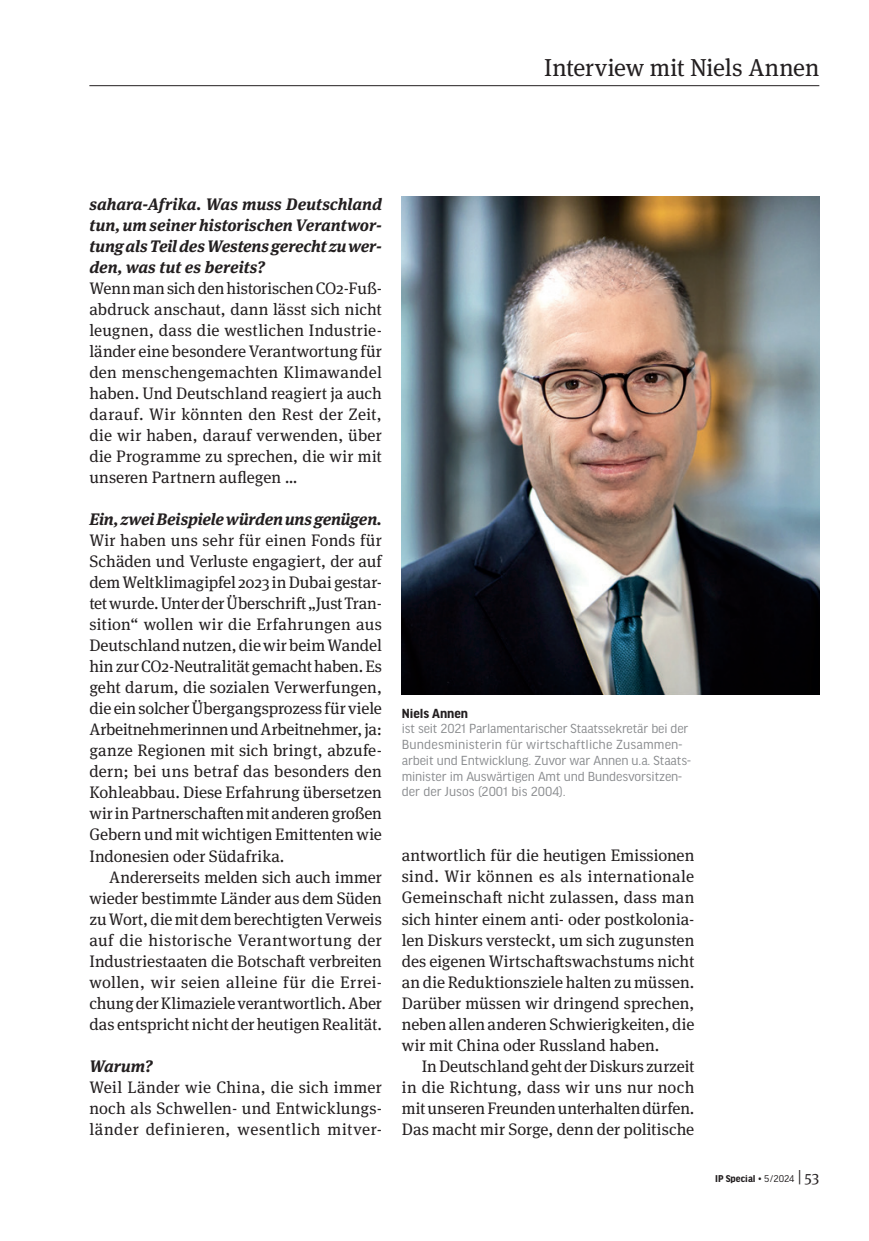
<style>
.page{position:relative;width:869px;height:1241px;background:#fff}
.page>*{position:absolute;margin:0;border:0;box-sizing:border-box;transform-origin:0 0}
.t1{font:24.5px "Meta Serif Pro";letter-spacing:-.005em;color:#231f20}
.t2{font:16.62px/21px "Meta Serif Pro";color:#231f20;text-align:justify}
.t3{font:italic 700 16.62px/21px "Meta Serif Pro";letter-spacing:-.01em;color:#231f20;text-align:justify}
.t4{font:14px/15.8px "Good Headline Pro";letter-spacing:-.01em;color:#8a8c8f}
.t5{font:700 14px "Good Headline Pro";color:#231f20}
.t6{font:700 10.5px "Good Headline Pro";color:#231f20}
.s1{font-weight:400}
.s2{font-family:"Meta Serif Pro";font-weight:400;font-size:15.75px}
</style>
<div class="page">
<hr style="left:89px;top:85px;width:730px;height:1px;background:#231f20">
<img style="left:401px;top:196px;width:418px;height:498px">
<h1 class="t1" style="left:544px;top:49px;width:276px">Interview mit Niels Annen</h1>
<p class="t3" style="left:89px;top:192px;width:294px">sahara-Afrika. Was muss Deutschland tun, um seiner historischen Verantwor&shy;tung als Teil des Westens gerecht zu wer&shy;den, was tut es bereits?</p>
<p class="t2" style="left:89px;top:277px;width:294px">Wenn man sich den historischen CO2-Fuß&shy;abdruck anschaut, dann lässt sich nicht leugnen, dass die westlichen Industrie&shy;länder eine besondere Verantwortung für den menschengemachten Klimawandel haben. Und Deutschland reagiert ja auch darauf. Wir könnten den Rest der Zeit, die wir haben, darauf verwenden, über die Programme zu sprechen, die wir mit unseren Partnern auflegen …</p>
<p class="t3" style="left:89px;top:507px;width:294px">Ein, zwei Beispiele würden uns genügen.</p>
<p class="t2" style="left:89px;top:529px;width:294px">Wir haben uns sehr für einen Fonds für Schäden und Verluste engagiert, der auf dem Weltklimagipfel 2023 in Dubai gestar&shy;tet wurde. Unter der Überschrift „Just Tran&shy;sition“ wollen wir die Erfahrungen aus Deutschland nutzen, die wir beim Wandel hin zur CO2-Neutralität gemacht haben. Es geht darum, die sozialen Verwerfungen, die ein solcher Übergangsprozess für viele Arbeitnehmerinnen und Arbeitnehmer, ja: ganze Regionen mit sich bringt, abzufe&shy;dern; bei uns betraf das besonders den Kohleabbau. Diese Erfahrung übersetzen wir in Partnerschaften mit anderen großen Gebern und mit wichtigen Emittenten wie Indonesien oder Südafrika.</p>
<p class="t2" style="left:89px;top:865px;width:294px;text-indent:20px">Andererseits melden sich auch immer wieder bestimmte Länder aus dem Süden zu Wort, die mit dem berechtigten Verweis auf die historische Verantwortung der Industriestaaten die Botschaft verbreiten wollen, wir seien alleine für die Errei&shy;chung der Klimaziele verantwortlich. Aber das entspricht nicht der heutigen Realität.</p>
<p class="t3" style="left:89px;top:1053px;width:65px">Warum?</p>
<p class="t2" style="left:89px;top:1075px;width:294px">Weil Länder wie China, die sich immer noch als Schwellen- und Entwicklungs&shy;länder definieren, wesentlich mitver-</p>
<p class="t5" style="left:401px;top:706px;width:68px">Niels Annen</p>
<p class="t4" style="left:401px;top:721px;width:290px">ist seit 2021 Parlamentarischer Staatssekretär bei der Bundesministerin für wirtschaftliche Zusammen&shy;arbeit und Entwicklung. Zuvor war Annen u.a. Staats&shy;minister im Auswärtigen Amt und Bundesvorsitzen&shy;der der Jusos (2001 bis 2004).</p>
<p class="t2" style="left:401px;top:844px;width:294px">antwortlich für die heutigen Emissionen sind. Wir können es als internationale Gemeinschaft nicht zulassen, dass man sich hinter einem anti- oder postkolonia&shy;len Diskurs versteckt, um sich zugunsten des eigenen Wirtschaftswachstums nicht an die Reduktionsziele halten zu müssen.<br>Darüber müssen wir dringend sprechen, neben allen anderen Schwierigkeiten, die wir mit China oder Russland haben.</p>
<p class="t2" style="left:401px;top:1054px;width:294px;text-indent:20px">In Deutschland geht der Diskurs zurzeit in die Richtung, dass wir uns nur noch mit unseren Freunden unterhalten dürfen.<br>Das macht mir Sorge, denn der politische</p>
<p class="t6" style="left:714px;top:1173px;width:106px">IP Special <span class="s1">• 5/2024</span> <span class="s2">| 53</span></p>
</div>
